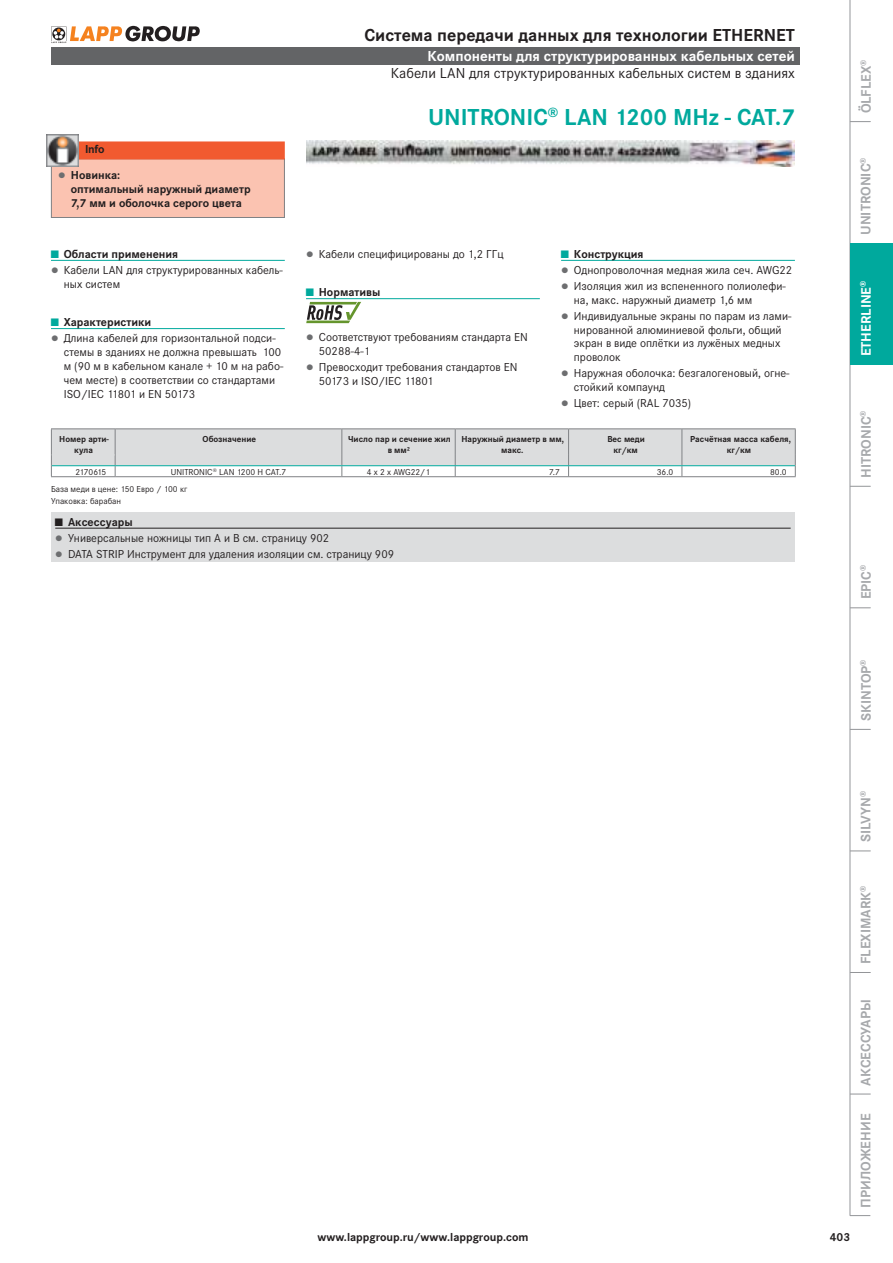
<style>
.page{position:relative;width:893px;height:1263px;background:#fff}
.page>*{position:absolute;margin:0;border:0;box-sizing:border-box;transform-origin:0 0}
.t1{font:700 24px "Corporate STOT";color:#00a99d}
.t2{font:700 18px "Corporate STOT";color:#231f20}
.t3{font:15px "Corporate STOT";color:#231f20}
.t4{font:700 15px "Corporate STOT";color:#fff}
.t5{font:700 14.25px "Corporate STOT";color:#a7a9ac}
.t6{font:700 14.25px "Corporate STOT";color:#fff}
.t7{font:12px/13.8px "Corporate STOT";color:#231f20}
.t8{font:700 12px/13.8px "Corporate STOT";color:#231f20}
.t9{font:700 9px/10.8px "Corporate STOT";color:#231f20;text-align:center}
.t10{font:9px/11.2px "Corporate STOT";color:#231f20}
.t11{font:9px "Corporate STOT";letter-spacing:-.06em;color:#231f20}
.s1{font-size:11.25px;color:#6d6e70}
.s2{font-weight:700;font-size:11.25px;color:#00a99d}
.s3{font-weight:700}
.s4{font-size:11.25px;color:#00a99d}
.s5{font-weight:700;font-size:11.25px}
</style>
<div class="page">
<hr style="left:850px;top:0;width:1px;height:1216px;background:#95979a">
<svg style="left:851px;top:121px;width:19px;height:1px"></svg>
<svg style="left:850px;top:486px;width:20px;height:1px"></svg>
<svg style="left:850px;top:608px;width:20px;height:1px"></svg>
<svg style="left:851px;top:729px;width:19px;height:1px"></svg>
<svg style="left:850px;top:851px;width:20px;height:1px"></svg>
<svg style="left:851px;top:972px;width:19px;height:1px"></svg>
<svg style="left:850px;top:1094px;width:20px;height:1px"></svg>
<svg style="left:851px;top:1215px;width:19px;height:1px"></svg>
<div style="left:850px;top:243px;width:43px;height:122px;background:#00a99d"></div>
<svg style="left:51px;top:26px;width:149px;height:17px"></svg>
<div style="left:51px;top:47px;width:748px;height:17px;background:#636466"></div>
<img style="left:306px;top:141px;width:489px;height:26px">
<div style="left:51px;top:159px;width:233px;height:58px;background:#fbc3b1"></div>
<div style="left:51px;top:158px;width:234px;height:60px;border:1px solid #808285"></div>
<div style="left:51px;top:141px;width:234px;height:18px;background:#f15a30"></div>
<img style="left:47px;top:135px;width:32px;height:32px">
<hr style="left:51px;top:260px;width:234px;height:1px;background:#00a99d">
<hr style="left:51px;top:328px;width:234px;height:1px;background:#00a99d">
<hr style="left:306px;top:298px;width:234px;height:1px;background:#00a99d">
<svg style="left:306px;top:302px;width:55px;height:21px"></svg>
<hr style="left:561px;top:260px;width:234px;height:1px;background:#00a99d">
<hr style="left:51px;top:428px;width:64px;height:1px;background:#808285">
<hr style="left:115px;top:428px;width:227px;height:1px;background:#808285">
<hr style="left:342px;top:428px;width:113px;height:1px;background:#808285">
<hr style="left:455px;top:428px;width:113px;height:1px;background:#808285">
<hr style="left:568px;top:428px;width:114px;height:1px;background:#808285">
<hr style="left:682px;top:428px;width:114px;height:1px;background:#808285">
<svg style="left:51px;top:429px;width:745px;height:47px"></svg>
<hr style="left:51px;top:476px;width:64px;height:1px;background:#808285">
<hr style="left:115px;top:476px;width:227px;height:1px;background:#808285">
<hr style="left:342px;top:476px;width:340px;height:1px;background:#808285">
<hr style="left:682px;top:476px;width:114px;height:1px;background:#808285">
<hr style="left:52px;top:455px;width:63px;height:1px;background:#dcddde">
<hr style="left:52px;top:465px;width:63px;height:1px;background:#00a99d">
<hr style="left:115px;top:465px;width:227px;height:1px;background:#00a99d">
<hr style="left:342px;top:465px;width:340px;height:1px;background:#00a99d">
<hr style="left:682px;top:465px;width:113px;height:1px;background:#00a99d">
<div style="left:51px;top:512px;width:744px;height:50px;background:#dcddde"></div>
<hr style="left:55px;top:528px;width:736px;height:1px;background:#231f20">
<p class="t8" style="left:85px;top:143px;width:21px">Info</p>
<p class="t8" style="left:71px;top:169px;width:181px;text-indent:-13px"><span class="s1">▯</span> Новинка:<br>оптимальный наружный диаметр<br>7,7 мм и оболочка серого цвета</p>
<p class="t7" style="left:51px;top:247px;width:233px;line-height:16px"><span class="s2">■</span> <span class="s3">Области применения<br></span><span class="s1">▯</span> Кабели LAN для структурированных кабель-</p>
<p class="t7" style="left:64px;top:278px;width:58px">ных систем</p>
<p class="t7" style="left:51px;top:315px;width:226px;line-height:16px"><span class="s2">■</span> <span class="s3">Характеристики<br></span><span class="s1">▯</span> Длина кабелей для горизонтальной подси-</p>
<p class="t7" style="left:64px;top:346px;width:221px">стемы в зданиях не должна превышать 100 м (90 м в кабельном канале + 10 м на рабо&shy;чем месте) в соответствии со стандартами ISO/IEC 11801 и EN 50173</p>
<h2 class="t2" style="left:364px;top:28px;width:432px">Система передачи данных для технологии ETHERNET</h2>
<p class="t4" style="left:427px;top:50px;width:369px">Компоненты для структурированных кабельных сетей</p>
<p class="t3" style="left:391px;top:67px;width:405px">Кабели LAN для структурированных кабельных систем в зданиях</p>
<h1 class="t1" style="left:428px;top:107px;width:368px">UNITRONIC<sup>®</sup> LAN 1200 MHz - CAT.7</h1>
<p class="t7" style="left:306px;top:248px;width:199px"><span class="s1">▯</span> Кабели специфицированы до 1,2 ГГц</p>
<p class="t8" style="left:306px;top:286px;width:76px"><span class="s4">■</span> Нормативы</p>
<p class="t7" style="left:319px;top:331px;width:210px;text-indent:-13px"><span class="s1">▯</span> Соответствуют требованиям стандарта EN<br>50288-4-1</p>
<p class="t7" style="left:319px;top:361px;width:200px;text-indent:-13px"><span class="s1">▯</span> Превосходит требования стандартов EN<br>50173 и ISO/IEC 11801</p>
<p class="t7" style="left:561px;top:247px;width:233px;line-height:16px"><span class="s2">■</span> <span class="s3">Конструкция<br></span><span class="s1">▯</span> Однопроволочная медная жила сеч. AWG22 <span class="s1">▯</span> Изоляция жил из вспененного полиолефи-</p>
<p class="t7" style="left:561px;top:292px;width:232px;line-height:16px;text-indent:13px">на, макс. наружный диаметр 1,6 мм<br><span class="s1">▯</span> Индивидуальные экраны по парам из лами-</p>
<p class="t7" style="left:574px;top:323px;width:209px;text-align:justify">нированной алюминиевой фольги, общий экран в виде оплётки из лужёных медных проволок</p>
<p class="t7" style="left:574px;top:367px;width:217px;text-indent:-13px"><span class="s1">▯</span> Наружная оболочка: безгалогеновый, огне&shy;стойкий компаунд</p>
<p class="t7" style="left:561px;top:397px;width:132px"><span class="s1">▯</span> Цвет: серый (RAL 7035)</p>
<p class="t9" style="left:59px;top:434px;width:51px">Номер арти&shy;кула</p>
<p class="t9" style="left:203px;top:434px;width:55px">Обозначение</p>
<p class="t9" style="left:348px;top:434px;width:104px">Число пар и сечение жил в мм²</p>
<p class="t9" style="left:461px;top:434px;width:104px">Наружный диаметр в мм, макс.</p>
<p class="t9" style="left:607px;top:434px;width:39px">Вес меди кг/км</p>
<p class="t9" style="left:690px;top:434px;width:102px">Расчётная масса кабеля, кг/км</p>
<p class="t11" style="left:75px;top:468px;width:32px">2170615</p>
<p class="t10" style="left:171px;top:467px;width:117px">UNITRONIC<sup>®</sup> LAN 1200 H CAT.7</p>
<p class="t10" style="left:367px;top:467px;width:65px">4 x 2 x AWG22/1</p>
<p class="t10" style="left:549px;top:467px;width:12px">7.7</p>
<p class="t10" style="left:657px;top:467px;width:18px">36.0</p>
<p class="t10" style="left:770px;top:467px;width:18px">80.0</p>
<p class="t10" style="left:51px;top:484px;width:138px">База меди в цене: 150 Евро / 100 кг<br>Упаковка: барабан</p>
<p class="t7" style="left:55px;top:514px;width:340px;line-height:16px"><span class="s5">■</span> <span class="s3">Аксессуары<br></span><span class="s1">▯</span> Универсальные ножницы тип A и B см. страницу 902<br><span class="s1">▯</span> DATA STRIP Инструмент для удаления изоляции см. страницу 909</p>
<p class="t8" style="left:317px;top:1231px;width:213px">www.lappgroup.ru/www.lappgroup.com</p>
<p class="t5" style="left:860px;top:113px;width:55px;rotate:-90deg">ÖLFLEX<sup>®</sup></p>
<p class="t5" style="left:860px;top:235px;width:79px;rotate:-90deg">UNITRONIC<sup>®</sup></p>
<p class="t6" style="left:860px;top:356px;width:77px;rotate:-90deg">ETHERLINE<sup>®</sup></p>
<p class="t5" style="left:860px;top:478px;width:69px;rotate:-90deg">HITRONIC<sup>®</sup></p>
<p class="t5" style="left:860px;top:599px;width:36px;rotate:-90deg">EPIC<sup>®</sup></p>
<p class="t5" style="left:860px;top:721px;width:63px;rotate:-90deg">SKINTOP<sup>®</sup></p>
<p class="t5" style="left:860px;top:842px;width:53px;rotate:-90deg">SILVYN<sup>®</sup></p>
<p class="t5" style="left:860px;top:964px;width:80px;rotate:-90deg">FLEXIMARK<sup>®</sup></p>
<p class="t8" style="left:830px;top:1231px;width:22px">403</p>
<p class="t5" style="left:860px;top:1086px;width:87px;rotate:-90deg">АКСЕССУАРЫ</p>
<p class="t5" style="left:860px;top:1208px;width:95px;rotate:-90deg">ПРИЛОЖЕНИЕ</p>
</div>
